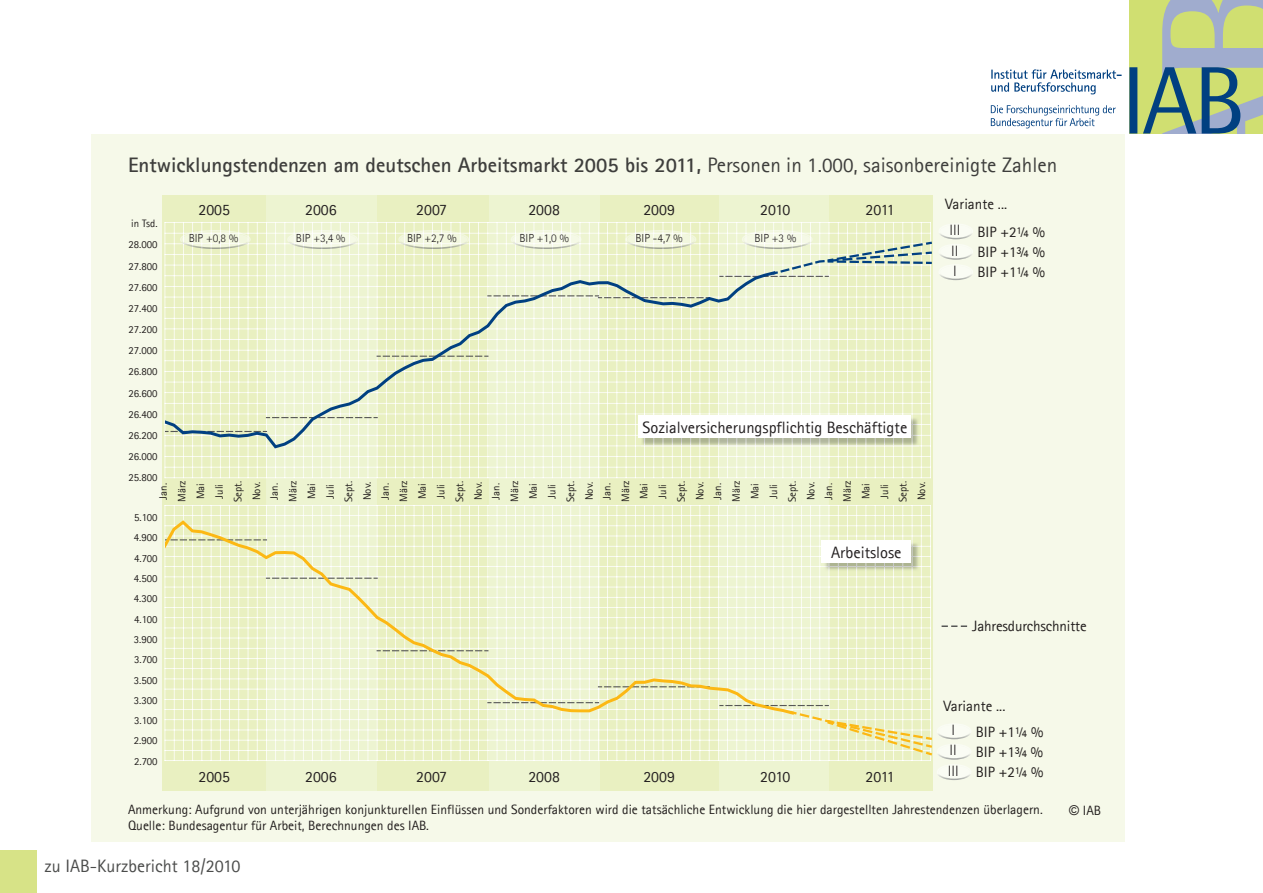
<style>
.page{position:relative;width:1263px;height:893px;background:#fff}
.page>*{position:absolute;margin:0;border:0;box-sizing:border-box;transform-origin:0 0}
.t1{font:700 21px "Agfa Rotis Sans Serif";color:#3e3e3c}
.t2{font:18px "Agfa Rotis Sans Serif";color:#4b4c4b}
.t3{font:16.5px "Agfa Rotis Sans Serif";color:#231f20}
.t4{font:15.75px "Agfa Rotis Sans Serif";color:#231f20}
.t5{font:15px/27.5px "Agfa Rotis Sans Serif";color:#221e1d}
.t6{font:300 15px "Agfa Rotis Sans Serif";color:#231f20}
.t7{font:13.5px/16.2px "Agfa Rotis Sans Serif";color:#221e1d}
.t8{font:300 11.7px "Agfa Rotis Sans Serif";color:#231f20}
.t9{font:10.8px/18.6px "Agfa Rotis Sans Serif";color:#221e1d}
.s1{font-weight:400}
.s2{font-weight:300;color:#231f20}
.s3{font-family:"Arial"}
</style>
<div class="page">
<svg style="left:991px;top:69px;width:130px;height:25px"></svg>
<svg style="left:991px;top:105px;width:125px;height:23px"></svg>
<svg style="left:1129px;top:0;width:134px;height:134px;background:#a1b78c"></svg>
<div style="left:0;top:850px;width:36px;height:43px;background:#d7e387"></div>
<div style="left:91px;top:134px;width:1034px;height:708px;background:#f6f9e9"></div>
<svg style="left:939px;top:224px;width:34px;height:56px"></svg>
<div style="left:162px;top:195px;width:771px;height:595px;background:#e9f0c1"></div>
<div style="left:266px;top:195px;width:110px;height:595px;background:#edf4d1"></div>
<div style="left:489px;top:195px;width:111px;height:595px;background:#edf4d1"></div>
<div style="left:719px;top:195px;width:110px;height:595px;background:#edf4d1"></div>
<svg style="left:941px;top:625px;width:26px;height:2px"></svg>
<svg style="left:165px;top:222px;width:766px;height:256px"></svg>
<svg style="left:165px;top:271px;width:611px;height:177px"></svg>
<svg style="left:165px;top:505px;width:766px;height:256px"></svg>
<svg style="left:719px;top:705px;width:252px;height:75px"></svg>
<svg style="left:165px;top:520px;width:629px;height:195px"></svg>
<img style="left:641px;top:417px;width:278px;height:29px">
<div style="left:639px;top:415px;width:272px;height:23px;background:#fff"></div>
<img style="left:824px;top:542px;width:96px;height:29px">
<div style="left:822px;top:540px;width:89px;height:23px;background:#fff"></div>
<svg style="left:180px;top:230px;width:71px;height:19px"></svg>
<svg style="left:287px;top:230px;width:71px;height:19px"></svg>
<svg style="left:398px;top:230px;width:71px;height:19px"></svg>
<svg style="left:511px;top:230px;width:70px;height:19px"></svg>
<svg style="left:626px;top:230px;width:70px;height:19px"></svg>
<svg style="left:719px;top:230px;width:213px;height:47px"></svg>
<h1 class="t1" style="left:128px;top:152px;width:931px">Entwicklungstendenzen am deutschen Arbeitsmarkt 2005 bis 2011, <span class="s1">Personen in 1.000, saisonbereinigte Zahlen</span></h1>
<p class="t9" style="left:131px;top:214px;width:28px">in Tsd.</p>
<p class="t9" style="left:128px;top:235px;width:31px">28.000</p>
<p class="t9" style="left:128px;top:255px;width:31px;line-height:21.1px;text-align:justify">27.800<br>27.600<br>27.400<br>27.200<br>27.000</p>
<h3 class="t4" style="left:198px;top:201px;width:33px">2005</h3>
<h3 class="t4" style="left:305px;top:201px;width:33px">2006</h3>
<h3 class="t4" style="left:416px;top:201px;width:32px">2007</h3>
<h3 class="t4" style="left:528px;top:201px;width:33px">2008</h3>
<h3 class="t4" style="left:643px;top:201px;width:33px">2009</h3>
<h3 class="t4" style="left:760px;top:201px;width:32px">2010</h3>
<h3 class="t4" style="left:865px;top:201px;width:31px">2011</h3>
<p class="t8" style="left:189px;top:232px;width:51px">BIP +0,8 %</p>
<p class="t8" style="left:296px;top:232px;width:51px">BIP +3,4 %</p>
<p class="t8" style="left:407px;top:232px;width:51px">BIP +2,7 %</p>
<p class="t8" style="left:519px;top:232px;width:51px">BIP +1,0 %</p>
<p class="t8" style="left:635px;top:232px;width:49px">BIP -4,7 %</p>
<p class="t8" style="left:754px;top:232px;width:43px">BIP +3 %</p>
<p class="t9" style="left:128px;top:361px;width:31px;line-height:21.1px;text-align:justify">26.800<br>26.600<br>26.400<br>26.200<br>26.000<br>25.800</p>
<h3 class="t3" style="left:642px;top:418px;width:266px">Sozialversicherungspflichtig Beschäftigte</h3>
<p class="t9" style="left:154px;top:502px;width:23px;rotate:-90deg">Jan.<br>März<br>Mai</p>
<p class="t9" style="left:228px;top:502px;width:22px;rotate:-90deg">Sept.<br>Nov.</p>
<p class="t9" style="left:321px;top:499px;width:16px;rotate:-90deg">Juli</p>
<p class="t9" style="left:265px;top:502px;width:23px;rotate:-90deg">Jan.<br>März<br>Mai</p>
<p class="t9" style="left:339px;top:502px;width:22px;rotate:-90deg">Sept.<br>Nov.</p>
<p class="t9" style="left:431px;top:499px;width:16px;rotate:-90deg">Juli</p>
<p class="t9" style="left:376px;top:502px;width:23px;rotate:-90deg">Jan.<br>März<br>Mai</p>
<p class="t9" style="left:450px;top:502px;width:22px;rotate:-90deg">Sept.<br>Nov.</p>
<p class="t9" style="left:542px;top:499px;width:16px;rotate:-90deg">Juli</p>
<p class="t9" style="left:486px;top:502px;width:23px;rotate:-90deg">Jan.<br>März<br>Mai</p>
<p class="t9" style="left:561px;top:502px;width:22px;rotate:-90deg">Sept.<br>Nov.</p>
<p class="t9" style="left:653px;top:499px;width:16px;rotate:-90deg">Juli</p>
<p class="t9" style="left:597px;top:502px;width:23px;rotate:-90deg">Jan.<br>März<br>Mai</p>
<p class="t9" style="left:672px;top:502px;width:22px;rotate:-90deg">Sept.<br>Nov.</p>
<p class="t9" style="left:764px;top:499px;width:16px;rotate:-90deg">Juli</p>
<p class="t9" style="left:708px;top:502px;width:23px;rotate:-90deg">Jan.<br>März<br>Mai</p>
<p class="t9" style="left:783px;top:502px;width:22px;rotate:-90deg">Sept.<br>Nov.</p>
<p class="t9" style="left:875px;top:499px;width:16px;rotate:-90deg">Juli</p>
<p class="t9" style="left:819px;top:502px;width:23px;rotate:-90deg">Jan.<br>März<br>Mai</p>
<p class="t9" style="left:894px;top:502px;width:22px;rotate:-90deg">Sept.<br>Nov.</p>
<p class="t9" style="left:210px;top:499px;width:16px;rotate:-90deg">Juli</p>
<p class="t9" style="left:134px;top:508px;width:25px">5.100</p>
<p class="t9" style="left:134px;top:528px;width:25px">4.900</p>
<p class="t9" style="left:134px;top:548px;width:25px;line-height:20.2px;text-align:justify">4.700<br>4.500<br>4.300<br>4.100<br>3.900</p>
<p class="t9" style="left:134px;top:649px;width:25px;line-height:20.2px;text-align:justify">3.700<br>3.500<br>3.300<br>3.100<br>2.900<br>2.700</p>
<h3 class="t3" style="left:831px;top:543px;width:72px">Arbeitslose</h3>
<h3 class="t4" style="left:198px;top:767px;width:33px">2005</h3>
<h3 class="t4" style="left:305px;top:767px;width:33px">2006</h3>
<h3 class="t4" style="left:416px;top:767px;width:32px">2007</h3>
<h3 class="t4" style="left:528px;top:767px;width:33px">2008</h3>
<h3 class="t4" style="left:643px;top:767px;width:33px">2009</h3>
<h3 class="t4" style="left:760px;top:767px;width:32px">2010</h3>
<h3 class="t4" style="left:865px;top:767px;width:31px">2011</h3>
<h3 class="t5" style="left:945px;top:190px;width:101px">Variante ...<br><span class="s2">III</span> BIP +2¼ %</h3>
<h3 class="t6" style="left:951px;top:242px;width:9px">II</h3>
<h3 class="t5" style="left:977px;top:238px;width:69px">BIP +1¾ %</h3>
<h3 class="t6" style="left:953px;top:262px;width:5px">I</h3>
<h3 class="t5" style="left:977px;top:258px;width:69px">BIP +1¼ %</h3>
<h3 class="t5" style="left:972px;top:612px;width:116px">Jahresdurchschnitte</h3>
<h3 class="t5" style="left:943px;top:692px;width:63px">Variante ...</h3>
<h3 class="t6" style="left:951px;top:721px;width:5px">I</h3>
<h3 class="t5" style="left:976px;top:718px;width:69px">BIP +1¼ %</h3>
<h3 class="t6" style="left:949px;top:742px;width:9px">II</h3>
<h3 class="t5" style="left:976px;top:738px;width:69px">BIP +1¾ %</h3>
<h3 class="t5" style="left:948px;top:758px;width:97px"><span class="s2">III</span> BIP +2¼ %</h3>
<p class="t7" style="left:128px;top:801px;width:916px">Anmerkung: Aufgrund von unterjährigen konjunkturellen Einflüssen und Sonderfaktoren wird die tatsächliche Entwicklung die hier dargestellten Jahrestendenzen überlagern.<br>Quelle: Bundesagentur für Arbeit, Berechnungen des IAB.</p>
<p class="t7" style="left:1069px;top:802px;width:33px"><span class="s3">©</span> IAB</p>
<h2 class="t2" style="left:45px;top:855px;width:197px">zu IAB-Kurzbericht 18/2010</h2>
</div>
